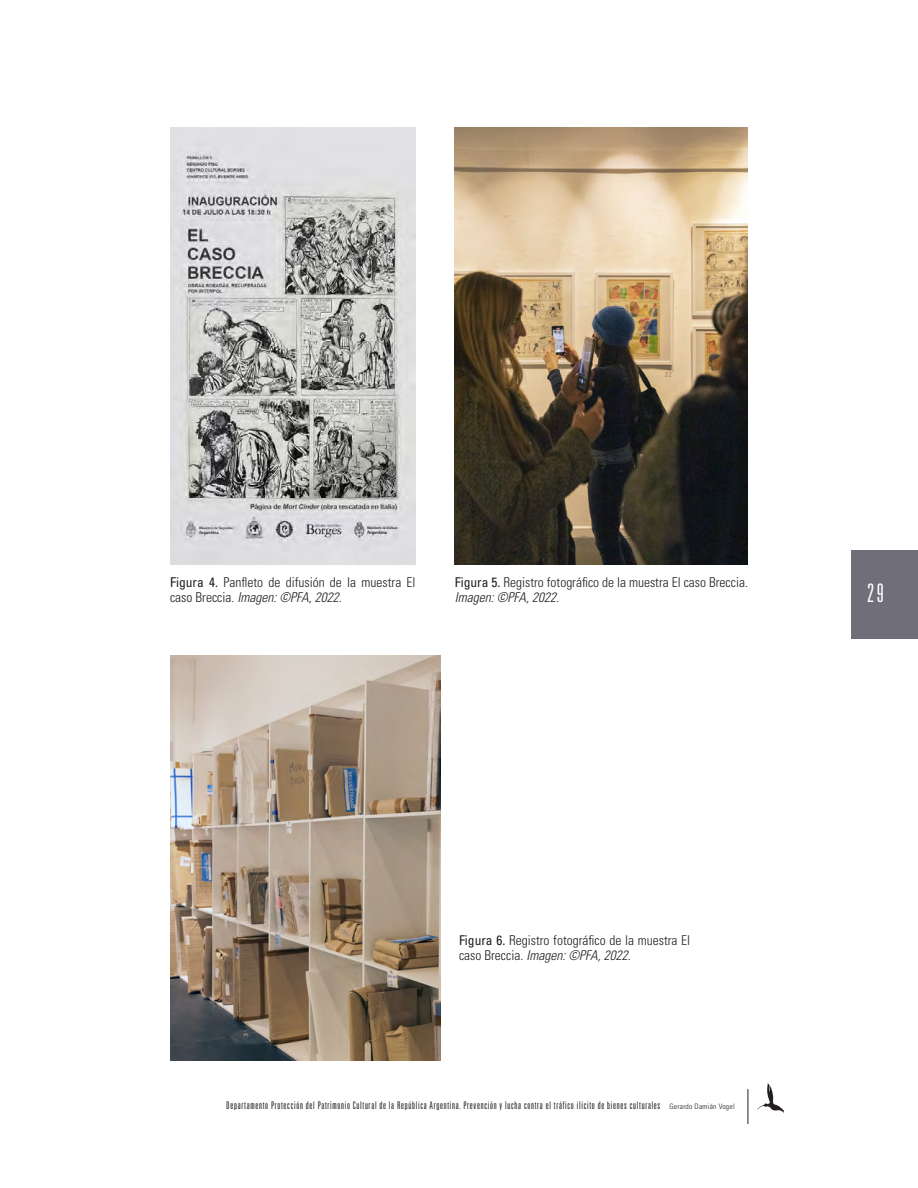
<style>
.page{position:relative;width:918px;height:1188px;background:#fff}
.page>*{position:absolute;margin:0;border:0;box-sizing:border-box;transform-origin:0 0}
.t1{font:300 ultra-condensed 25.5px "Univers LT Std";color:#fff}
.Normal_wrd_86{font:300 condensed 13.5px/15px "Univers LT Std";color:#231f20}
.t2{font:300 ultra-condensed 10.5px "Univers LT Std";letter-spacing:.07em;color:#231f20}
.s1{font-weight:400}
.s2{font-style:italic}
.s3{font-stretch:condensed;font-size:7.5px}
</style>
<div class="page">
<hr style="left:748px;top:1089px;width:1px;height:35px;background:#231f20">
<div style="left:851px;top:550px;width:67px;height:88px;background:#706e79"></div>
<svg style="left:757px;top:1082px;width:27px;height:32px"></svg>
<img style="left:170px;top:128px;width:246px;height:436px">
<img style="left:455px;top:128px;width:293px;height:437px">
<img style="left:170px;top:655px;width:270px;height:405px">
<p class="Normal_wrd_86" style="left:170px;top:574px;width:247px"><span class="s1">Figura 4.</span> Panfleto de difusión de la muestra El caso Breccia. <span class="s2">Imagen: ©PFA, 2022.</span></p>
<p class="Normal_wrd_86" style="left:455px;top:574px;width:295px"><span class="s1">Figura 5.</span> Registro fotográfico de la muestra El caso Breccia.<br><span class="s2">Imagen: ©PFA, 2022.</span></p>
<h1 class="t1" style="left:867px;top:579px;width:18px">29</h1>
<p class="Normal_wrd_86" style="left:459px;top:933px;width:233px"><span class="s1">Figura 6.</span> Registro fotográfico de la muestra El caso Breccia. <span class="s2">Imagen: ©PFA, 2022.</span></p>
<p class="t2" style="left:226px;top:1100px;width:510px">Departamento Protección del Patrimonio Cultural de la República Argentina. Prevención y lucha contra el tráfico ilícito de bienes culturales <span class="s3">Gerardo Damián Vogel</span></p>
</div>
